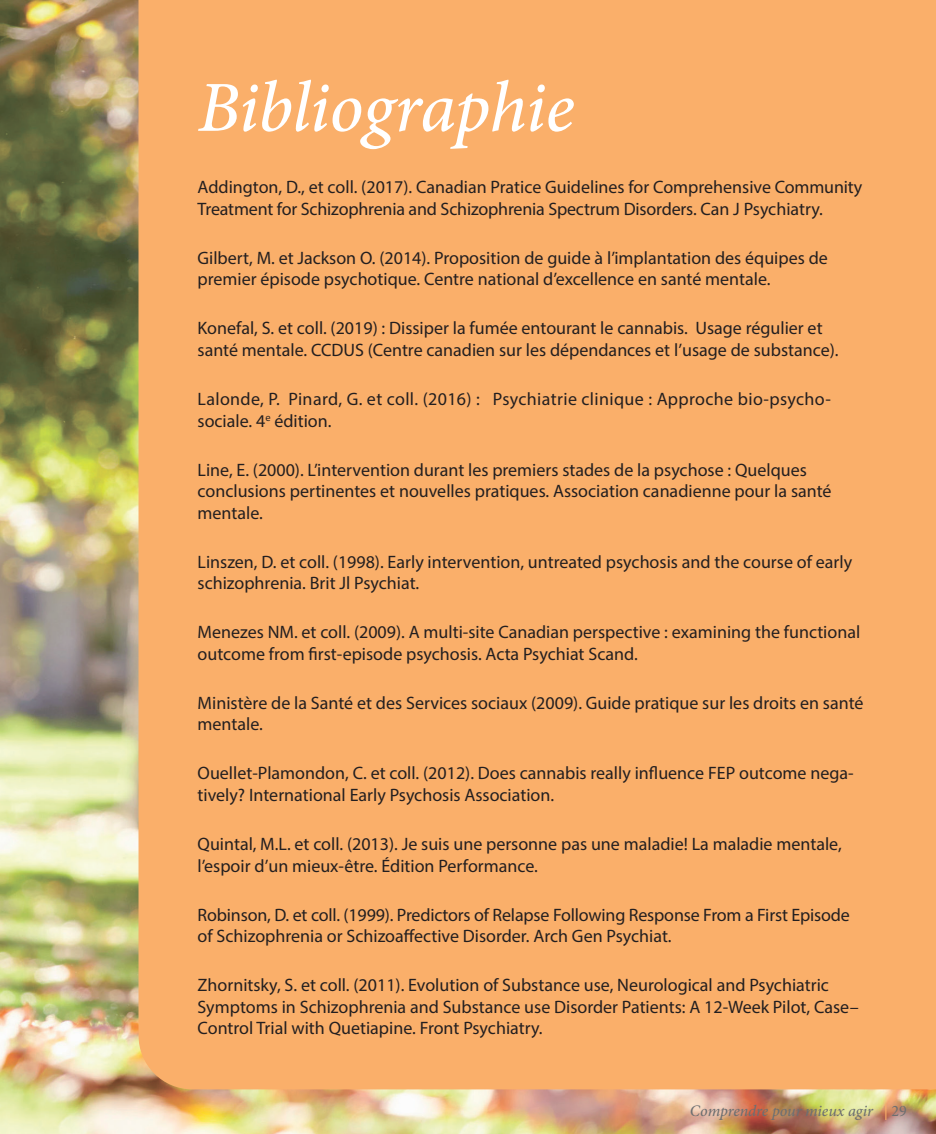
<style>
.page{position:relative;width:936px;height:1134px;background:#fff}
.page>*{position:absolute;margin:0;border:0;box-sizing:border-box;transform-origin:0 0}
.t1{font:italic 500 72px "Minion Pro";letter-spacing:-.01em;color:#fff}
.t2{font:18px/21.6px "Myriad Pro";color:#231f20}
.t3{font:18px/21.6px "Myriad Pro";letter-spacing:.02em;color:#231f20}
.t4{font:italic 500 16px "Minion Pro";letter-spacing:-.01em;color:#6d6f71}
.s1{color:#faaf6a}
.s2{font-weight:400;font-style:normal}
</style>
<div class="page">
<img style="left:0;top:0;width:936px;height:1134px">
<div style="left:139px;top:0;width:797px;height:1089px;background:#faaf6a"></div>
<h1 class="t1" style="left:198px;top:58px;width:378px">Bibliographie</h1>
<p class="t2" style="left:198px;top:176px;width:666px">Addington, D., et coll. (2017). Canadian Pratice Guidelines for Comprehensive Community<br>Treatment for Schizophrenia and Schizophrenia Spectrum Disorders. Can J Psychiatry.</p>
<p class="t2" style="left:198px;top:247px;width:632px">Gilbert, M. et Jackson O. (2014). Proposition de guide à l’implantation des équipes de premier épisode psychotique. Centre national d’excellence en santé mentale.</p>
<p class="t2" style="left:198px;top:317px;width:643px">Konefal, S. et coll. (2019) : Dissiper la fumée entourant le cannabis. Usage régulier et santé mentale. CCDUS (Centre canadien sur les dépendances et l’usage de substance).</p>
<p class="t3" style="left:198px;top:388px;width:635px">Lalonde, P. Pinard, G. et coll. (2016) : Psychiatrie clinique : Approche bio-psycho&shy;sociale. 4<sup>e</sup> édition.</p>
<p class="t2" style="left:198px;top:458px;width:636px">Line, E. (2000). L’intervention durant les premiers stades de la psychose : Quelques conclusions pertinentes et nouvelles pratiques. Association canadienne pour la santé mentale.</p>
<p class="t2" style="left:198px;top:551px;width:656px">Linszen, D. et coll. (1998). Early intervention, untreated psychosis and the course of early schizophrenia. Brit Jl Psychiat.</p>
<p class="t2" style="left:198px;top:621px;width:664px">Menezes NM. et coll. (2009). A multi-site Canadian perspective : examining the functional outcome from first-episode psychosis. Acta Psychiat Scand.</p>
<p class="t2" style="left:198px;top:692px;width:667px">Ministère de la Santé et des Services sociaux (2009). Guide pratique sur les droits en santé mentale.</p>
<p class="t2" style="left:198px;top:762px;width:658px">Ouellet-Plamondon, C. et coll. (2012). Does cannabis really influence FEP outcome nega&shy;tively? International Early Psychosis Association.</p>
<p class="t2" style="left:198px;top:833px;width:646px">Quintal, M.L. et coll. (2013). Je suis une personne pas une maladie! La maladie mentale, l’espoir d’un mieux-être. Édition Performance.</p>
<p class="t2" style="left:198px;top:903px;width:654px">Robinson, D. et coll. (1999). Predictors of Relapse Following Response From a First Episode of Schizophrenia or Schizoaffective Disorder. Arch Gen Psychiat.</p>
<p class="t2" style="left:198px;top:974px;width:663px">Zhornitsky, S. et coll. (2011). Evolution of Substance use, Neurological and Psychiatric<br>Symptoms in Schizophrenia and Substance use Disorder Patients: A 12-Week Pilot, Case–<br>Control Trial with Quetiapine. Front Psychiatry.</p>
<p class="t4" style="left:690px;top:1100px;width:218px">Comprendre pour mieux agir <span class="s1">|</span> <span class="s2">29</span></p>
</div>
